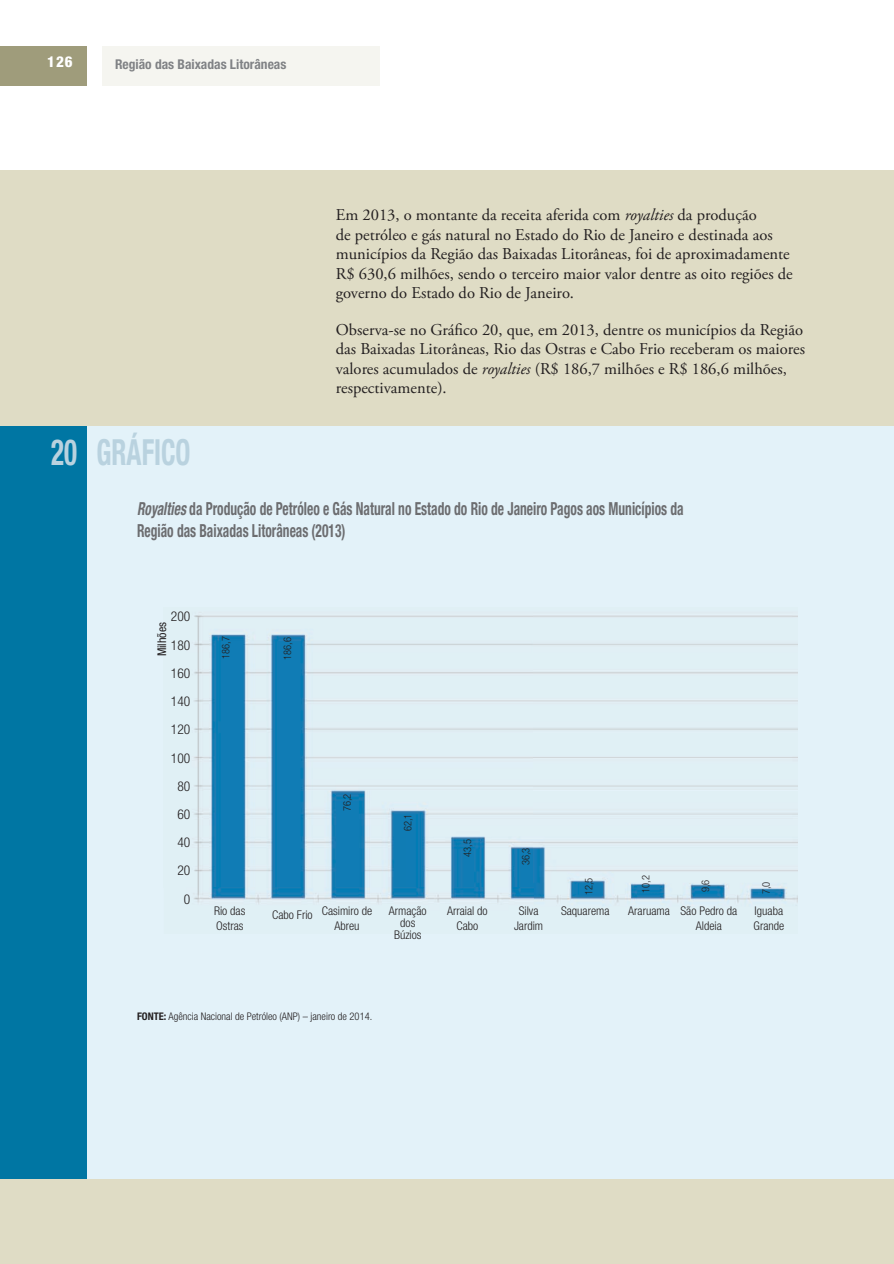
<style>
.page{position:relative;width:894px;height:1264px;background:#fff}
.page>*{position:absolute;margin:0;border:0;box-sizing:border-box;transform-origin:0 0}
.t1{font:700 condensed 36px "Helvetica Neue LT Std";color:#b9d2df;scale:.75 1}
.t2{font:700 condensed 18px/21.6px "Helvetica Neue LT Std";color:#6c6d70;scale:.75 1}
.t3{font:16.5px/19.5px "Adobe Garamond Pro";color:#231f20}
.t4{font:800 condensed 15px "Helvetica Neue LT Std";color:#fff}
.t5{font:700 condensed 13.5px "Helvetica Neue LT Std";color:#808285}
.t6{font:300 condensed 13.5px/28.2px "Helvetica Neue";color:#231f20;text-align:right}
.t7{font:300 condensed 12px/15px "Helvetica Neue";color:#231f20;text-align:center}
.t8{font:condensed 12px "Helvetica Neue LT Std";color:#231f20}
.t9{font:300 condensed 10.5px "Helvetica Neue";color:#231f20}
.s1{font-style:italic}
.s2{font-family:"Helvetica Neue LT Std";font-weight:700}
</style>
<div class="page">
<div style="left:0;top:46px;width:86px;height:40px;background:#9f9c7b"></div>
<div style="left:102px;top:46px;width:278px;height:40px;background:#f5f5f0"></div>
<div style="left:0;top:170px;width:894px;height:1094px;background:#dfdcc5"></div>
<div style="left:1px;top:426px;width:893px;height:752px;background:#e3f2f9"></div>
<div style="left:0;top:426px;width:86px;height:752px;background:#0076a3"></div>
<img style="left:192px;top:612px;width:606px;height:294px">
<p class="t4" style="left:47px;top:52px;width:27px">126</p>
<p class="t5" style="left:115px;top:56px;width:173px">Região das Baixadas Litorâneas</p>
<p class="t3" style="left:336px;top:206px;width:458px">Em 2013, o montante da receita aferida com <span class="s1">royalties</span> da produção<br>de petróleo e gás natural no Estado do Rio de Janeiro e destinada aos municípios da Região das Baixadas Litorâneas, foi de aproximadamente R$ 630,6 milhões, sendo o terceiro maior valor dentre as oito regiões de governo do Estado do Rio de Janeiro.</p>
<p class="t3" style="left:336px;top:320px;width:471px">Observa-se no Gráfico 20, que, em 2013, dentre os municípios da Região das Baixadas Litorâneas, Rio das Ostras e Cabo Frio receberam os maiores valores acumulados de <span class="s1">royalties</span> (R$ 186,7 milhões e R$ 186,6 milhões, respectivamente).</p>
<h1 class="t1" style="left:51px;top:430px;width:187px">20 GRÁFICO</h1>
<p class="t2" style="left:137px;top:497px;width:730px"><span class="s1">Royalties</span> da Produção de Petróleo e Gás Natural no Estado do Rio de Janeiro Pagos aos Municípios da<br>Região das Baixadas Litorâneas (2013)</p>
<p class="t6" style="left:171px;top:602px;width:21px">200<br>180<br>160<br>140<br>120<br>100<br>80<br>60<br>40<br>20<br>0</p>
<p class="t8" style="left:155px;top:656px;width:36px;rotate:-90deg">Milhões</p>
<p class="t9" style="left:220px;top:659px;width:24px;rotate:-90deg">186,7</p>
<p class="t9" style="left:281px;top:660px;width:24px;rotate:-90deg">186,6</p>
<p class="t9" style="left:341px;top:811px;width:19px;rotate:-90deg">76,2</p>
<p class="t9" style="left:402px;top:831px;width:19px;rotate:-90deg">62,1</p>
<p class="t9" style="left:461px;top:856px;width:19px;rotate:-90deg">43,5</p>
<p class="t9" style="left:520px;top:865px;width:19px;rotate:-90deg">36,3</p>
<p class="t9" style="left:583px;top:895px;width:19px;rotate:-90deg">12,5</p>
<p class="t9" style="left:640px;top:893px;width:19px;rotate:-90deg">10,2</p>
<p class="t9" style="left:699px;top:892px;width:14px;rotate:-90deg">9,6</p>
<p class="t9" style="left:760px;top:894px;width:14px;rotate:-90deg">7,0</p>
<p class="t7" style="left:214px;top:902px;width:33px;text-align:left">Rio das<br>Ostras</p>
<p class="t7" style="left:680px;top:902px;width:58px">São Pedro da<br>Aldeia</p>
<p class="t7" style="left:334px;top:902px;width:39px;text-align:left;text-indent:-62px">Cabo Frio Casimiro de<br>Abreu</p>
<p class="t7" style="left:753px;top:902px;width:32px;text-align:left">Iguaba<br>Grande</p>
<p class="t7" style="left:519px;top:902px;width:21px">Silva</p>
<p class="t7" style="left:561px;top:902px;width:50px">Saquarema</p>
<p class="t7" style="left:514px;top:917px;width:31px">Jardim</p>
<p class="t7" style="left:389px;top:902px;width:39px">Armação</p>
<p class="t7" style="left:628px;top:902px;width:43px">Araruama</p>
<p class="t7" style="left:394px;top:916px;width:29px;line-height:12px">dos<br>Búzios</p>
<p class="t7" style="left:447px;top:902px;width:42px">Arraial do<br>Cabo</p>
<p class="t9" style="left:137px;top:1010px;width:237px"><span class="s2">FONTE:</span> Agência Nacional de Petróleo (ANP) – janeiro de 2014.</p>
</div>
